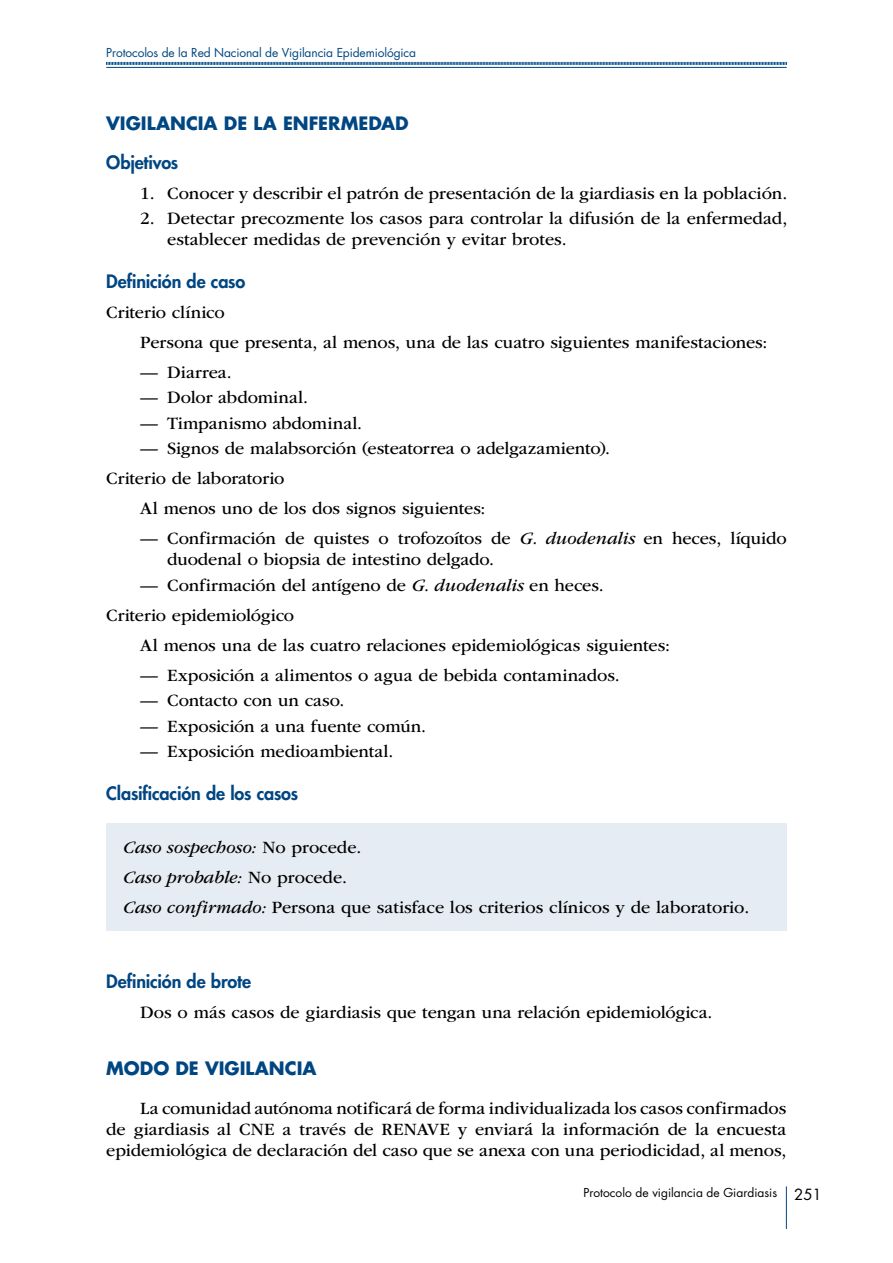
<style>
.page{position:relative;width:893px;height:1263px;background:#fff}
.page>*{position:absolute;margin:0;border:0;box-sizing:border-box;transform-origin:0 0}
.GENERAL-PARRAFO-1{font:18px/30px "ITC Garamond Std";color:#000}
.GENERAL-VINETA-NIVEL{font:18px/21px "ITC Garamond Std";letter-spacing:-.005em;color:#000}
.GENERAL-LISTA-NIVEL{font:18px/21px "ITC Garamond Std";color:#000}
.GENERAL-NIVEL-3{font:800 18px "Futura Std";letter-spacing:-.01em;color:#004682}
.GENERAL-PARRAFO-2-AN{font:18px "ITC Garamond Std";letter-spacing:-.01em;color:#000}
.GENERAL-NIVEL-2{font:700 18px "Futura Std";color:#004682}
.GENERAL-PARRAFO-2{font:18px "ITC Garamond Std";letter-spacing:-.005em;color:#000}
.GENERAL-NIVEL-3-NOAN{font:800 18px "Futura Std";letter-spacing:-.01em;color:#004682}
.t1{font:12px "Futura Std";letter-spacing:-.01em;color:#004682}
.t2{font:12px "Futura Std";color:#000}
.s1{font-style:italic}
.s2{font-size:15px}
</style>
<div class="page">
<hr style="left:786px;top:1186px;width:1px;height:43px;background:#004682">
<svg style="left:106px;top:61px;width:681px;height:4px"></svg>
<hr style="left:106px;top:67px;width:681px;height:1px;background:#004682">
<div style="left:106px;top:823px;width:681px;height:107px;background:#e6ecf3"></div>
<p class="t1" style="left:106px;top:45px;width:311px">Protocolos de la Red Nacional de Vigilancia Epidemiológica</p>
<p class="GENERAL-NIVEL-2" style="left:106px;top:111px;width:304px">VIGILANCIA DE LA ENFERMEDAD</p>
<p class="GENERAL-NIVEL-3-NOAN" style="left:106px;top:151px;width:74px">Objetivos</p>
<p class="GENERAL-LISTA-NIVEL" style="left:140px;top:183px;width:649px">1. Conocer y describir el patrón de presentación de la giardiasis en la población.</p>
<p class="GENERAL-LISTA-NIVEL" style="left:167px;top:208px;width:621px;text-indent:-27px">2. Detectar precozmente los casos para controlar la difusión de la enfermedad, establecer medidas de prevención y evitar brotes.</p>
<p class="GENERAL-NIVEL-3" style="left:106px;top:270px;width:141px">Definición de caso</p>
<p class="GENERAL-PARRAFO-2" style="left:106px;top:302px;width:120px">Criterio clínico</p>
<p class="GENERAL-PARRAFO-1" style="left:140px;top:327px;width:628px">Persona que presenta, al menos, una de las cuatro siguientes manifestaciones:</p>
<p class="GENERAL-VINETA-NIVEL" style="left:140px;top:362px;width:93px">— Diarrea.</p>
<p class="GENERAL-VINETA-NIVEL" style="left:140px;top:387px;width:169px">— Dolor abdominal.</p>
<p class="GENERAL-VINETA-NIVEL" style="left:140px;top:413px;width:223px">— Timpanismo abdominal.</p>
<p class="GENERAL-VINETA-NIVEL" style="left:140px;top:438px;width:471px">— Signos de malabsorción (esteatorrea o adelgazamiento).</p>
<p class="GENERAL-PARRAFO-2-AN" style="left:106px;top:469px;width:180px">Criterio de laboratorio</p>
<p class="GENERAL-PARRAFO-1" style="left:140px;top:494px;width:347px">Al menos uno de los dos signos siguientes:</p>
<p class="GENERAL-VINETA-NIVEL" style="left:167px;top:528px;width:621px;text-indent:-27px">— Confirmación de quistes o trofozoítos de <span class="s1">G. duodenalis</span> en heces, líquido duodenal o biopsia de intestino delgado.</p>
<p class="GENERAL-VINETA-NIVEL" style="left:140px;top:575px;width:465px">— Confirmación del antígeno de <span class="s1">G. duodenalis</span> en heces.</p>
<p class="GENERAL-PARRAFO-2-AN" style="left:106px;top:605px;width:189px">Criterio epidemiológico</p>
<p class="GENERAL-PARRAFO-1" style="left:140px;top:630px;width:531px">Al menos una de las cuatro relaciones epidemiológicas siguientes:</p>
<p class="GENERAL-VINETA-NIVEL" style="left:140px;top:665px;width:481px">— Exposición a alimentos o agua de bebida contaminados.</p>
<p class="GENERAL-VINETA-NIVEL" style="left:140px;top:690px;width:206px">— Contacto con un caso.</p>
<p class="GENERAL-VINETA-NIVEL" style="left:140px;top:716px;width:287px">— Exposición a una fuente común.</p>
<p class="GENERAL-VINETA-NIVEL" style="left:140px;top:741px;width:255px">— Exposición medioambiental.</p>
<p class="GENERAL-NIVEL-3" style="left:106px;top:782px;width:193px">Clasificación de los casos</p>
<p class="GENERAL-PARRAFO-1" style="left:123px;top:832px;width:628px"><span class="s1">Caso sospechoso:</span> No procede.<br><span class="s1">Caso probable:</span> No procede.<br><span class="s1">Caso confirmado:</span> Persona que satisface los criterios clínicos y de laboratorio.</p>
<p class="GENERAL-NIVEL-3" style="left:106px;top:970px;width:146px">Definición de brote</p>
<p class="GENERAL-PARRAFO-1" style="left:140px;top:998px;width:574px">Dos o más casos de giardiasis que tengan una relación epidemiológica.</p>
<p class="GENERAL-NIVEL-2" style="left:106px;top:1057px;width:212px">MODO DE VIGILANCIA</p>
<p class="GENERAL-PARRAFO-1" style="left:106px;top:1098px;width:682px;line-height:21px;text-align:justify;text-indent:34px">La comunidad autónoma notificará de forma individualizada los casos confirmados de giardiasis al CNE a través de RENAVE y enviará la información de la encuesta epidemiológica de declaración del caso que se anexa con una periodicidad, al menos,</p>
<p class="t2" style="left:583px;top:1185px;width:240px">Protocolo de vigilancia de Giardiasis <span class="s2">251</span></p>
</div>
